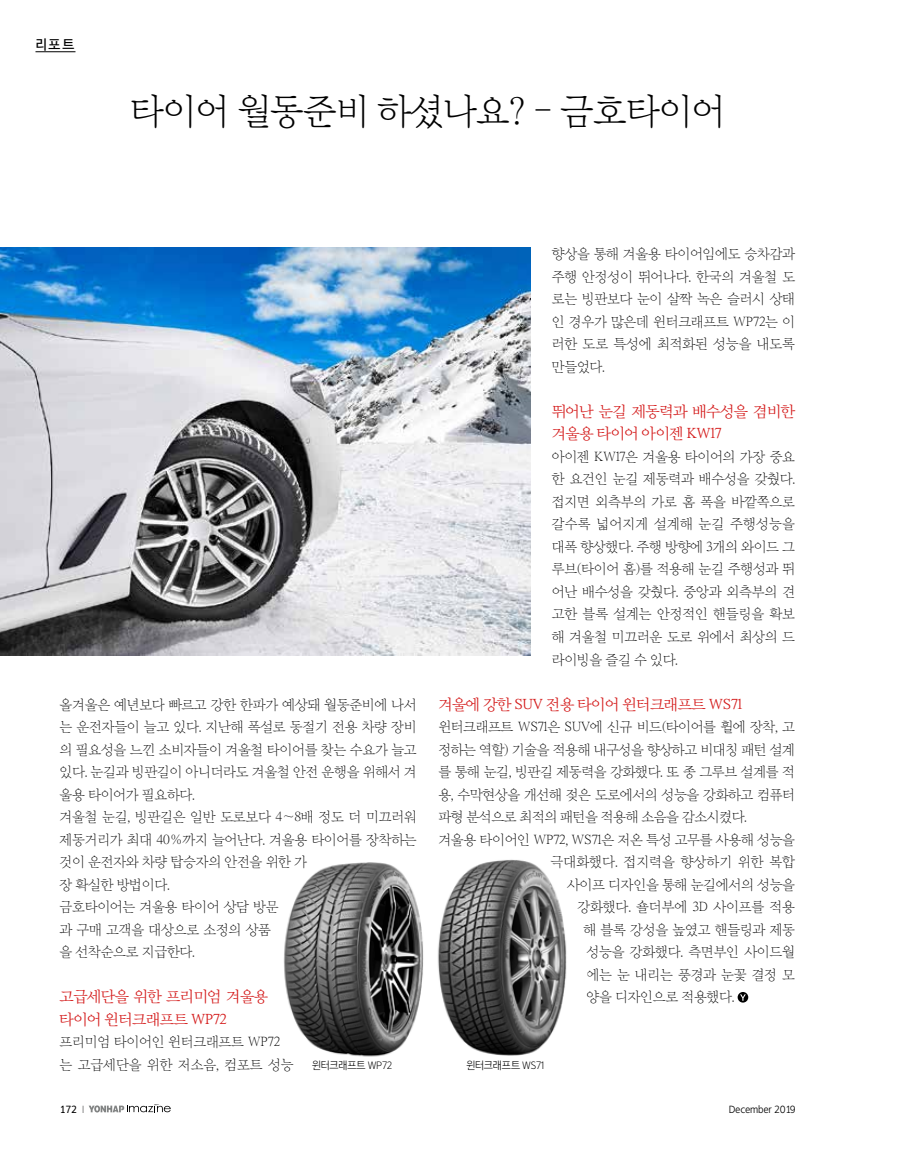
<style>
.page{position:relative;width:898px;height:1149px;background:#fff}
.page>*{position:absolute;margin:0;border:0;box-sizing:border-box;transform-origin:0 0}
.t1{font:36px "Yoon Myungjo Pro 720";letter-spacing:-.03em;color:#000}
.t2{font:15px/22.5px "Yoon Myungjo Pro 730";letter-spacing:-.04em;color:#d41a1a}
.t3{font:13.8px/22.5px "Yoon Myungjo Pro 710";letter-spacing:-.03em;color:#000}
.t4{font:13.8px "Yoon Myungjo Pro 710";letter-spacing:-.005em;color:#000}
.t5{font:12.75px "Yoon Gothic Pro 760";color:#000}
.t6{font:10.5px "Yoon Gothic Pro 730";letter-spacing:-.02em;color:#000;scale:.96 1}
.t7{font:500 10.5px "Arita Heiti";letter-spacing:-.025em;color:#000}
.t8{font:700 10.5px "Arita Heiti";color:#000}
.s1{font-weight:300}
</style>
<div class="page">
<svg style="left:89px;top:1104px;width:82px;height:8px"></svg>
<svg style="left:737px;top:991px;width:11px;height:11px"></svg>
<svg style="left:739px;top:994px;width:6px;height:6px"></svg>
<hr style="left:35px;top:51px;width:40px;height:1px;background:#000">
<img style="left:0;top:248px;width:530px;height:407px">
<img style="left:283px;top:862px;width:141px;height:195px">
<img style="left:437px;top:859px;width:130px;height:197px">
<p class="t5" style="left:35px;top:35px;width:40px">리포트</p>
<h1 class="t1" style="left:130px;top:89px;width:596px">타이어 월동준비 하셨나요? - 금호타이어</h1>
<p class="t3" style="left:551px;top:242px;width:245px;text-align:justify">향상을 통해 겨울용 타이어임에도 승차감과 주행 안정성이 뛰어나다. 한국의 겨울철 도 로는 빙판보다 눈이 살짝 녹은 슬러시 상태 인 경우가 많은데 윈터크래프트 WP72는 이 러한 도로 특성에 최적화된 성능을 내도록 만들었다.</p>
<p class="t2" style="left:551px;top:399px;width:245px">뛰어난 눈길 제동력과 배수성을 겸비한 겨울용 타이어 아이젠 KW17</p>
<p class="t3" style="left:551px;top:445px;width:245px;text-align:justify">아이젠 KW17은 겨울용 타이어의 가장 중요 한 요건인 눈길 제동력과 배수성을 갖췄다. 접지면 외측부의 가로 홈 폭을 바깥쪽으로 갈수록 넓어지게 설계해 눈길 주행성능을 대폭 향상했다. 주행 방향에 3개의 와이드 그 루브(타이어 홈)를 적용해 눈길 주행성과 뛰 어난 배수성을 갖췄다. 중앙과 외측부의 견 고한 블록 설계는 안정적인 핸들링을 확보 해 겨울철 미끄러운 도로 위에서 최상의 드 라이빙을 즐길 수 있다.</p>
<p class="t2" style="left:438px;top:692px;width:305px">겨울에 강한 SUV 전용 타이어 윈터크래프트 WS71</p>
<p class="t3" style="left:438px;top:715px;width:358px">윈터크래프트 WS71은 SUV에 신규 비드(타이어를 휠에 장착, 고</p>
<p class="t3" style="left:438px;top:737px;width:358px">정하는 역할) 기술을 적용해 내구성을 향상하고 비대칭 패턴 설계</p>
<p class="t3" style="left:438px;top:760px;width:358px">를 통해 눈길, 빙판길 제동력을 강화했다. 또 종 그루브 설계를 적</p>
<p class="t3" style="left:438px;top:782px;width:358px">용, 수막현상을 개선해 젖은 도로에서의 성능을 강화하고 컴퓨터</p>
<p class="t3" style="left:438px;top:805px;width:310px">파형 분석으로 최적의 패턴을 적용해 소음을 감소시켰다.</p>
<p class="t3" style="left:438px;top:827px;width:358px">겨울용 타이어인 WP72, WS71은 저온 특성 고무를 사용해 성능을</p>
<p class="t4" style="left:550px;top:853px;width:246px">극대화했다. 접지력을 향상하기 위한 복합</p>
<p class="t3" style="left:567px;top:872px;width:230px">사이프 디자인을 통해 눈길에서의 성능을</p>
<p class="t3" style="left:577px;top:895px;width:219px">강화했다. 숄더부에 3D 사이프를 적용</p>
<p class="t3" style="left:583px;top:917px;width:213px">해 블록 강성을 높였고 핸들링과 제동</p>
<p class="t3" style="left:586px;top:940px;width:210px">성능을 강화했다. 측면부인 사이드월</p>
<p class="t3" style="left:586px;top:962px;width:210px">에는 눈 내리는 풍경과 눈꽃 결정 모</p>
<p class="t3" style="left:586px;top:985px;width:149px">양을 디자인으로 적용했다.</p>
<p class="t3" style="left:60px;top:692px;width:359px">올겨울은 예년보다 빠르고 강한 한파가 예상돼 월동준비에 나서 는 운전자들이 늘고 있다. 지난해 폭설로 동절기 전용 차량 장비 의 필요성을 느낀 소비자들이 겨울철 타이어를 찾는 수요가 늘고 있다. 눈길과 빙판길이 아니더라도 겨울철 안전 운행을 위해서 겨 울용 타이어가 필요하다.<br>겨울철 눈길, 빙판길은 일반 도로보다 4∼8배 정도 더 미끄러워 제동거리가 최대 40％까지 늘어난다. 겨울용 타이어를 장착하는 것이 운전자와 차량 탑승자의 안전을 위한 가<br>장 확실한 방법이다.<br>금호타이어는 겨울용 타이어 상담 방문<br>과 구매 고객을 대상으로 소정의 상품<br>을 선착순으로 지급한다.</p>
<p class="t2" style="left:60px;top:984px;width:210px">고급세단을 위한 프리미엄 겨울용 타이어 윈터크래프트 WP72</p>
<p class="t3" style="left:60px;top:1030px;width:235px">프리미엄 타이어인 윈터크래프트 WP72 는 고급세단을 위한 저소음, 컴포트 성능</p>
<p class="t6" style="left:312px;top:1058px;width:85px">윈터크래프트 WP72</p>
<p class="t6" style="left:466px;top:1058px;width:83px">윈터크래프트 WS71</p>
<p class="t8" style="left:60px;top:1102px;width:26px">172 <span class="s1">I</span></p>
<p class="t7" style="left:728px;top:1102px;width:69px">December 2019</p>
</div>
